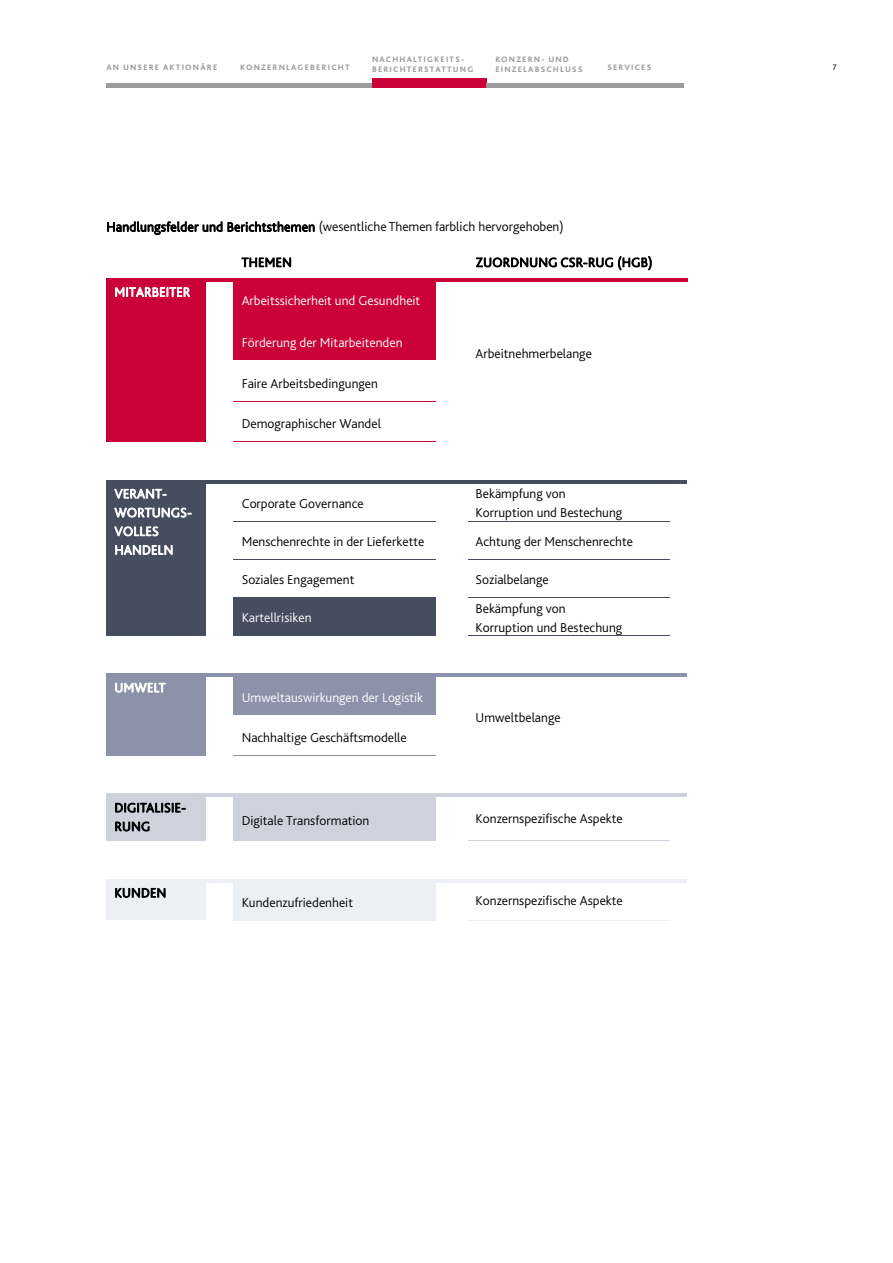
<style>
.page{position:relative;width:893px;height:1263px;background:#fff}
.page>*{position:absolute;margin:0;border:0;box-sizing:border-box;transform-origin:0 0}
.t1{font:300 13.5px/18.8px "Kl Bliss";color:#000}
.t2{font:300 13.5px "Kl Bliss";color:#fff}
.t3{font:300 13.5px/18.8px "Kl Bliss";letter-spacing:.02em;color:#fff}
.t4{font:300 13.5px/18.8px "Kl Bliss";letter-spacing:.02em;color:#000}
.t5{font:800 8.25px/9.9px "Kl Bliss";letter-spacing:.14em;color:#9c9c9b}
.t6{font:8.25px "Kl Bliss";color:#000}
</style>
<div class="page">
<hr style="left:372px;top:79px;width:115px;height:4px;background:#ca0237">
<div style="left:106px;top:83px;width:113px;height:5px;background:#9c9c9c"></div>
<div style="left:219px;top:83px;width:136px;height:5px;background:#9c9c9b"></div>
<div style="left:355px;top:83px;width:17px;height:5px;background:#9c9c9b"></div>
<div style="left:372px;top:83px;width:115px;height:5px;background:#ca0237"></div>
<div style="left:487px;top:83px;width:119px;height:5px;background:#9c9c9b"></div>
<div style="left:606px;top:83px;width:78px;height:5px;background:#9c9c9b"></div>
<div style="left:106px;top:281px;width:99px;height:161px;background:#ca0237"></div>
<div style="left:234px;top:281px;width:202px;height:38px;background:#ca0237"></div>
<hr style="left:106px;top:278px;width:100px;height:3px;background:#ca0237">
<hr style="left:206px;top:278px;width:28px;height:3px;background:#ca0237">
<hr style="left:237px;top:278px;width:199px;height:3px;background:#ca0237">
<hr style="left:436px;top:278px;width:249px;height:3px;background:#ca0237">
<div style="left:234px;top:322px;width:202px;height:38px;background:#ca0237"></div>
<hr style="left:234px;top:320px;width:202px;height:2px;background:#ca0237">
<hr style="left:234px;top:401px;width:202px;height:1px;background:#ca0237">
<hr style="left:234px;top:442px;width:202px;height:1px;background:#ca0237">
<div style="left:106px;top:483px;width:99px;height:152px;background:#464d5f"></div>
<hr style="left:106px;top:480px;width:100px;height:3px;background:#464d5f">
<hr style="left:206px;top:480px;width:481px;height:3px;background:#464d5f">
<hr style="left:234px;top:521px;width:202px;height:1px;background:#464d5f">
<hr style="left:468px;top:521px;width:202px;height:1px;background:#464d5f">
<hr style="left:234px;top:559px;width:202px;height:1px;background:#464d5f">
<hr style="left:468px;top:559px;width:202px;height:1px;background:#464d5f">
<div style="left:234px;top:598px;width:202px;height:37px;background:#464d5f"></div>
<hr style="left:234px;top:597px;width:202px;height:1px;background:#464d5f">
<hr style="left:468px;top:597px;width:202px;height:1px;background:#464d5f">
<hr style="left:234px;top:635px;width:202px;height:1px;background:#464d5f">
<hr style="left:468px;top:635px;width:202px;height:1px;background:#464d5f">
<div style="left:106px;top:677px;width:99px;height:38px;background:#8b92a9"></div>
<div style="left:234px;top:677px;width:202px;height:38px;background:#8b92a9"></div>
<hr style="left:106px;top:674px;width:100px;height:3px;background:#8b92a9">
<hr style="left:206px;top:674px;width:28px;height:3px;background:#8b92a9">
<hr style="left:237px;top:674px;width:199px;height:3px;background:#8b92a9">
<hr style="left:436px;top:674px;width:251px;height:3px;background:#8b92a9">
<div style="left:106px;top:718px;width:99px;height:37px;background:#8b92a9"></div>
<hr style="left:106px;top:715px;width:100px;height:3px;background:#8b92a9">
<hr style="left:234px;top:715px;width:202px;height:1px;background:#8b92a9">
<hr style="left:234px;top:755px;width:202px;height:1px;background:#8b92a9">
<div style="left:106px;top:797px;width:99px;height:44px;background:#ced2dd"></div>
<div style="left:234px;top:797px;width:202px;height:44px;background:#ced2dd"></div>
<hr style="left:106px;top:794px;width:100px;height:3px;background:#ced2dd">
<hr style="left:206px;top:794px;width:28px;height:3px;background:#ced2dd">
<hr style="left:237px;top:794px;width:199px;height:3px;background:#ced2dd">
<hr style="left:436px;top:794px;width:251px;height:3px;background:#ced2dd">
<hr style="left:234px;top:841px;width:202px;height:1px;background:#ced2dd">
<hr style="left:468px;top:841px;width:202px;height:1px;background:#ced2dd">
<div style="left:106px;top:882px;width:99px;height:38px;background:#eceff4"></div>
<div style="left:234px;top:882px;width:202px;height:38px;background:#eceff4"></div>
<hr style="left:106px;top:879px;width:100px;height:3px;background:#eceff4">
<hr style="left:206px;top:879px;width:28px;height:3px;background:#eceff4">
<hr style="left:237px;top:879px;width:199px;height:3px;background:#eceff4">
<hr style="left:436px;top:879px;width:251px;height:3px;background:#eceff4">
<hr style="left:234px;top:920px;width:202px;height:1px;background:#eceff4">
<hr style="left:468px;top:920px;width:202px;height:1px;background:#eceff4">
<p class="t5" style="left:106px;top:62px;width:113px">AN UNSERE AKTIONÄRE</p>
<p class="t5" style="left:240px;top:62px;width:111px">KONZERNLAGEBERICHT</p>
<p class="t5" style="left:372px;top:54px;width:103px">NACHHALTIGKEITS-<br>BERICHTERSTATTUNG</p>
<p class="t5" style="left:495px;top:54px;width:89px">KONZERN- UND<br>EINZELABSCHLUSS</p>
<p class="t5" style="left:607px;top:62px;width:45px">SERVICES</p>
<p class="t1" style="left:106px;top:217px;width:459px">Handlungsfelder und Berichtsthemen (wesentliche Themen farblich hervorgehoben)</p>
<p class="t1" style="left:242px;top:253px;width:52px">THEMEN</p>
<p class="t4" style="left:476px;top:253px;width:178px">ZUORDNUNG CSR-RUG (HGB)</p>
<p class="t3" style="left:115px;top:282px;width:77px">MITARBEITER</p>
<p class="t2" style="left:242px;top:292px;width:180px">Arbeitssicherheit und Gesundheit</p>
<p class="t2" style="left:242px;top:334px;width:162px">Förderung der Mitarbeitenden</p>
<p class="t1" style="left:242px;top:373px;width:138px">Faire Arbeitsbedingungen</p>
<p class="t1" style="left:242px;top:414px;width:141px">Demographischer Wandel</p>
<p class="t1" style="left:476px;top:344px;width:118px">Arbeitnehmerbelange</p>
<p class="t3" style="left:115px;top:484px;width:79px">VERANT-<br>WORTUNGS-<br>VOLLES<br>HANDELN</p>
<p class="t1" style="left:242px;top:493px;width:124px">Corporate Governance</p>
<p class="t1" style="left:476px;top:484px;width:148px">Bekämpfung von<br>Korruption und Bestechung</p>
<p class="t1" style="left:242px;top:532px;width:184px">Menschenrechte in der Lieferkette</p>
<p class="t1" style="left:476px;top:532px;width:159px">Achtung der Menschenrechte</p>
<p class="t1" style="left:242px;top:570px;width:114px">Soziales Engagement</p>
<p class="t1" style="left:476px;top:570px;width:75px">Sozialbelange</p>
<p class="t2" style="left:242px;top:609px;width:71px">Kartellrisiken</p>
<p class="t1" style="left:476px;top:599px;width:148px">Bekämpfung von<br>Korruption und Bestechung</p>
<p class="t2" style="left:115px;top:679px;width:52px">UMWELT</p>
<p class="t2" style="left:242px;top:689px;width:183px">Umweltauswirkungen der Logistik</p>
<p class="t1" style="left:242px;top:728px;width:167px">Nachhaltige Geschäftsmodelle</p>
<p class="t1" style="left:476px;top:708px;width:87px">Umweltbelange</p>
<p class="t4" style="left:115px;top:798px;width:73px">DIGITALISIE-<br>RUNG</p>
<p class="t1" style="left:242px;top:810px;width:129px">Digitale Transformation</p>
<p class="t1" style="left:476px;top:809px;width:149px">Konzernspezifische Aspekte</p>
<p class="t1" style="left:115px;top:883px;width:53px">KUNDEN</p>
<p class="t1" style="left:242px;top:892px;width:113px">Kundenzufriedenheit</p>
<p class="t1" style="left:476px;top:891px;width:149px">Konzernspezifische Aspekte</p>
<p class="t6" style="left:833px;top:63px;width:5px">7</p>
</div>
